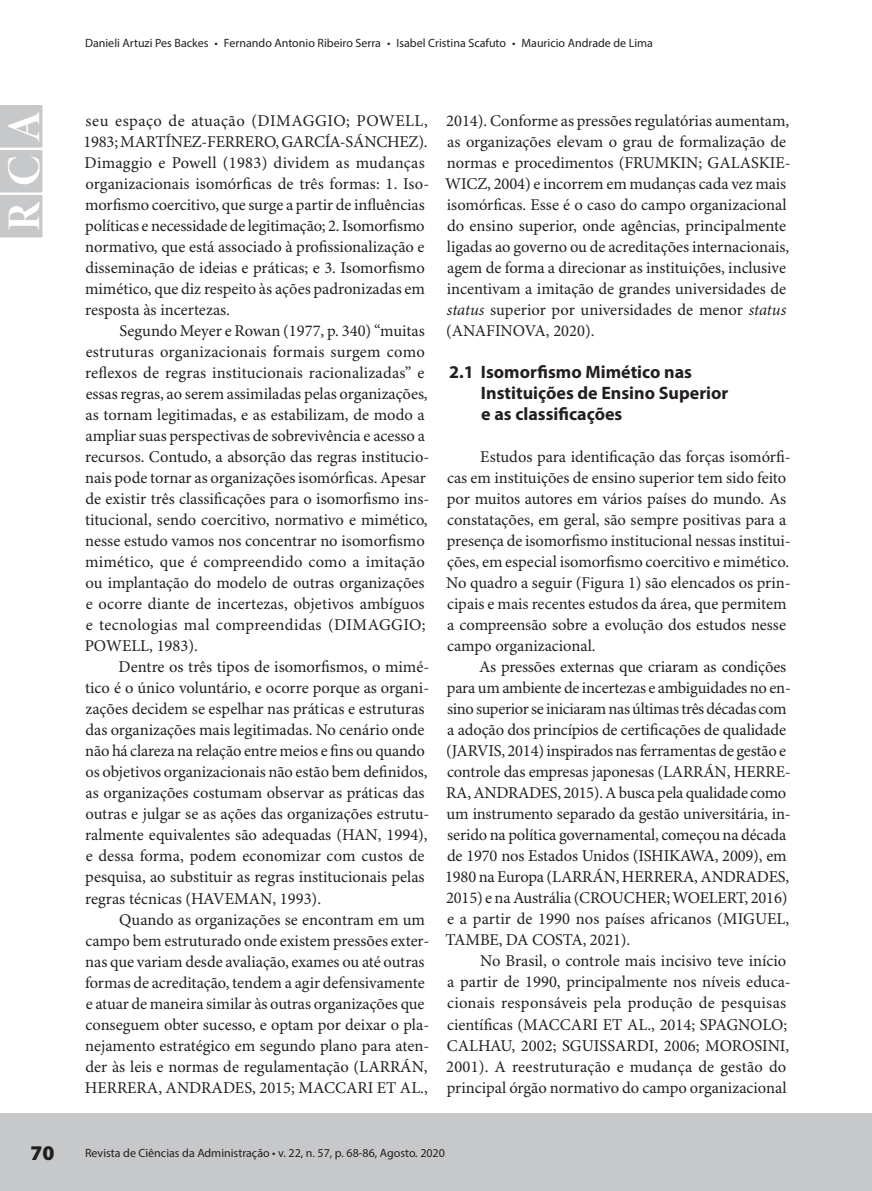
<style>
.page{position:relative;width:872px;height:1191px;background:#fff}
.page>*{position:absolute;margin:0;border:0;box-sizing:border-box;transform-origin:0 0}
.t1{font:46.8px "Minion Pro Bold Disp";color:#fff}
.t2{font:900 21px "Myriad Pro";color:#231f20}
.t3{font:700 18px/21px "Myriad Pro";color:#231f20}
.t4{font:16.5px/21px "Minion Pro";letter-spacing:-.005em;color:#231f20}
.t5{font:12px "Myriad Pro";color:#231f20}
.s1{font-style:italic}
</style>
<div class="page">
<div style="left:0;top:1113px;width:872px;height:78px;background:#c7c8ca"></div>
<div style="left:0;top:105px;width:43px;height:132px;background:#c7c8ca"></div>
<p class="t5" style="left:85px;top:35px;width:569px">Danieli Artuzi Pes Backes • Fernando Antonio Ribeiro Serra • Isabel Cristina Scafuto • Mauricio Andrade de Lima</p>
<h1 class="t1" style="left:-4px;top:231px;width:121px;rotate:-90deg">RCA</h1>
<p class="t4" style="left:84px;top:111px;width:347px">seu espaço de atuação (DIMAGGIO; POWELL, 1983; MARTÍNEZ-FERRERO, GARCÍA-SÁNCHEZ).<br>Dimaggio e Powell (1983) dividem as mudanças organizacionais isomórficas de três formas: 1. Iso&shy;morfismo coercitivo, que surge a partir de influências políticas e necessidade de legitimação; 2. Isomorfismo normativo, que está associado à profissionalização e disseminação de ideias e práticas; e 3. Isomorfismo mimético, que diz respeito às ações padronizadas em resposta às incertezas.</p>
<p class="t4" style="left:85px;top:321px;width:346px;text-indent:35px">Segundo Meyer e Rowan (1977, p. 340) “muitas estruturas organizacionais formais surgem como reflexos de regras institucionais racionalizadas” e essas regras, ao serem assimiladas pelas organizações, as tornam legitimadas, e as estabilizam, de modo a ampliar suas perspectivas de sobrevivência e acesso a recursos. Contudo, a absorção das regras institucio&shy;nais pode tornar as organizações isomórficas. Apesar de existir três classificações para o isomorfismo ins&shy;titucional, sendo coercitivo, normativo e mimético, nesse estudo vamos nos concentrar no isomorfismo mimético, que é compreendido como a imitação ou implantação do modelo de outras organizações e ocorre diante de incertezas, objetivos ambíguos e tecnologias mal compreendidas (DIMAGGIO; POWELL, 1983).</p>
<p class="t4" style="left:85px;top:657px;width:346px;text-indent:34px">Dentre os três tipos de isomorfismos, o mimé&shy;tico é o único voluntário, e ocorre porque as organi&shy;zações decidem se espelhar nas práticas e estruturas das organizações mais legitimadas. No cenário onde não há clareza na relação entre meios e fins ou quando os objetivos organizacionais não estão bem definidos, as organizações costumam observar as práticas das outras e julgar se as ações das organizações estrutu&shy;ralmente equivalentes são adequadas (HAN, 1994), e dessa forma, podem economizar com custos de pesquisa, ao substituir as regras institucionais pelas regras técnicas (HAVEMAN, 1993).</p>
<p class="t4" style="left:85px;top:909px;width:346px;text-indent:34px">Quando as organizações se encontram em um campo bem estruturado onde existem pressões exter&shy;nas que variam desde avaliação, exames ou até outras formas de acreditação, tendem a agir defensivamente e atuar de maneira similar às outras organizações que conseguem obter sucesso, e optam por deixar o pla&shy;nejamento estratégico em segundo plano para aten&shy;der às leis e normas de regulamentação (LARRÁN, HERRERA, ANDRADES, 2015; MACCARI ET AL.,</p>
<p class="t4" style="left:445px;top:111px;width:347px">2014). Conforme as pressões regulatórias aumentam, as organizações elevam o grau de formalização de normas e procedimentos (FRUMKIN; GALASKIE-WICZ, 2004) e incorrem em mudanças cada vez mais isomórficas. Esse é o caso do campo organizacional do ensino superior, onde agências, principalmente ligadas ao governo ou de acreditações internacionais, agem de forma a direcionar as instituições, inclusive incentivam a imitação de grandes universidades de <span class="s1">status</span> superior por universidades de menor <span class="s1">status </span>(ANAFINOVA, 2020).</p>
<p class="t3" style="left:481px;top:361px;width:249px;text-indent:-32px">2.1 Isomorfismo Mimético nas<br>Instituições de Ensino Superior e as classificações</p>
<p class="t4" style="left:446px;top:447px;width:346px;text-indent:34px">Estudos para identificação das forças isomórfi&shy;cas em instituições de ensino superior tem sido feito por muitos autores em vários países do mundo. As constatações, em geral, são sempre positivas para a presença de isomorfismo institucional nessas institui&shy;ções, em especial isomorfismo coercitivo e mimético.<br>No quadro a seguir (Figura 1) são elencados os prin&shy;cipais e mais recentes estudos da área, que permitem a compreensão sobre a evolução dos estudos nesse campo organizacional.</p>
<p class="t4" style="left:445px;top:657px;width:347px;text-indent:34px">As pressões externas que criaram as condições para um ambiente de incertezas e ambiguidades no en&shy;sino superior se iniciaram nas últimas três décadas com a adoção dos princípios de certificações de qualidade (JARVIS, 2014) inspirados nas ferramentas de gestão e controle das empresas japonesas (LARRÁN, HERRE-RA, ANDRADES, 2015). A busca pela qualidade como um instrumento separado da gestão universitária, in&shy;serido na política governamental, começou na década de 1970 nos Estados Unidos (ISHIKAWA, 2009), em 1980 na Europa (LARRÁN, HERRERA, ANDRADES, 2015) e na Austrália (CROUCHER; WOELERT, 2016) e a partir de 1990 nos países africanos (MIGUEL, TAMBE, DA COSTA, 2021).</p>
<p class="t4" style="left:446px;top:951px;width:346px;text-indent:34px">No Brasil, o controle mais incisivo teve início a partir de 1990, principalmente nos níveis educa&shy;cionais responsáveis pela produção de pesquisas científicas (MACCARI ET AL., 2014; SPAGNOLO; CALHAU, 2002; SGUISSARDI, 2006; MOROSINI, 2001). A reestruturação e mudança de gestão do principal órgão normativo do campo organizacional</p>
<p class="t2" style="left:30px;top:1141px;width:26px">70</p>
<p class="t5" style="left:85px;top:1145px;width:361px">Revista de Ciências da Administração • v. 22, n. 57, p. 68-86, Agosto. 2020</p>
</div>
